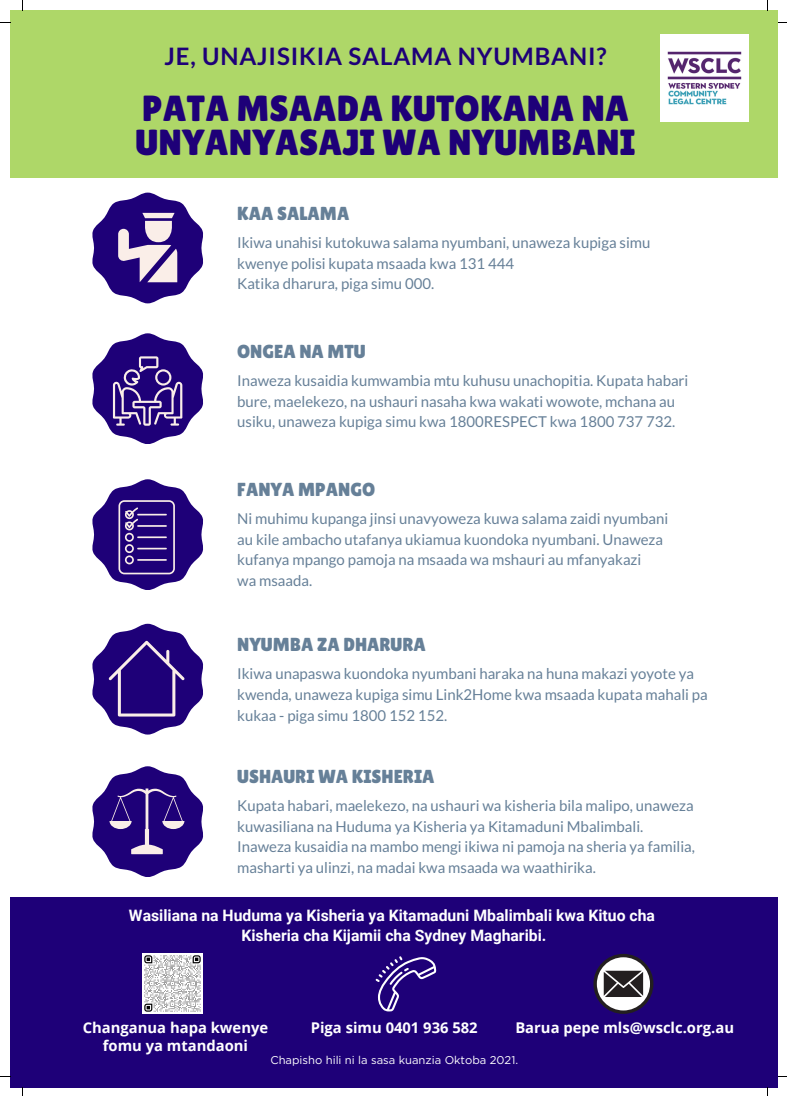
<style>
.page{position:relative;width:787px;height:1096px;background:#fff}
.page>*{position:absolute;margin:0;border:0;box-sizing:border-box;transform-origin:0 0}
.t1{font:36.25px/34.8px "Lilita One";letter-spacing:.005em;color:#1e0078}
.t2{font:700 24px "Lato";letter-spacing:.035em;color:#1e0078}
.t3{font:18.88px "Lilita One";color:#668098}
.t4{font:700 15.75px "Roboto";color:#fff}
.t5{font:15px/20.6px "Lato";color:#668098}
.t6{font:700 14.75px/17.9px "Open Sans";color:#fff;text-align:center}
.t7{font:11.25px "Gotham HTF";color:#fff}
</style>
<div class="page">
<div style="left:10px;top:10px;width:768px;height:167px;background:#aed768"></div>
<div style="left:10px;top:896px;width:768px;height:190px;background:#1e0078"></div>
<svg style="left:92px;top:192px;width:111px;height:111px"></svg>
<svg style="left:92px;top:333px;width:111px;height:111px"></svg>
<svg style="left:92px;top:479px;width:111px;height:111px"></svg>
<svg style="left:92px;top:623px;width:111px;height:111px"></svg>
<svg style="left:92px;top:766px;width:111px;height:110px"></svg>
<svg style="left:375px;top:956px;width:61px;height:55px"></svg>
<svg style="left:593px;top:953px;width:60px;height:60px"></svg>
<img style="left:142px;top:953px;width:60px;height:60px">
<img style="left:661px;top:34px;width:87px;height:88px">
<p class="t2" style="left:164px;top:41px;width:444px">JE, UNAJISIKIA SALAMA NYUMBANI?</p>
<p class="t1" style="left:136px;top:91px;width:501px">PATA MSAADA KUTOKANA NA<br>UNYANYASAJI WA NYUMBANI</p>
<p class="t3" style="left:237px;top:203px;width:114px">KAA SALAMA</p>
<p class="t5" style="left:237px;top:232px;width:415px">Ikiwa unahisi kutokuwa salama nyumbani, unaweza kupiga simu kwenye polisi kupata msaada kwa 131 444</p>
<p class="t5" style="left:237px;top:273px;width:199px">Katika dharura, piga simu 000.</p>
<p class="t3" style="left:237px;top:340px;width:130px">ONGEA NA MTU</p>
<p class="t5" style="left:237px;top:370px;width:453px">Inaweza kusaidia kumwambia mtu kuhusu unachopitia. Kupata habari bure, maelekezo, na ushauri nasaha kwa wakati wowote, mchana au usiku, unaweza kupiga simu kwa 1800RESPECT kwa 1800 737 732.</p>
<p class="t3" style="left:237px;top:478px;width:139px">FANYA MPANGO</p>
<p class="t5" style="left:237px;top:508px;width:433px">Ni muhimu kupanga jinsi unavyoweza kuwa salama zaidi nyumbani</p>
<p class="t5" style="left:237px;top:528px;width:427px">au kile ambacho utafanya ukiamua kuondoka nyumbani. Unaweza kufanya mpango pamoja na msaada wa mshauri au mfanyakazi</p>
<p class="t5" style="left:237px;top:570px;width:77px">wa msaada.</p>
<p class="t3" style="left:237px;top:633px;width:190px">NYUMBA ZA DHARURA</p>
<p class="t5" style="left:237px;top:663px;width:472px">Ikiwa unapaswa kuondoka nyumbani haraka na huna makazi yoyote ya kwenda, unaweza kupiga simu Link2Home kwa msaada kupata mahali pa kukaa - piga simu 1800 152 152.</p>
<p class="t3" style="left:237px;top:765px;width:199px">USHAURI WA KISHERIA</p>
<p class="t5" style="left:237px;top:794px;width:459px">Kupata habari, maelekezo, na ushauri wa kisheria bila malipo, unaweza kuwasiliana na Huduma ya Kisheria ya Kitamaduni Mbalimbali.<br>Inaweza kusaidia na mambo mengi ikiwa ni pamoja na sheria ya familia, masharti ya ulinzi, na madai kwa msaada wa waathirika.</p>
<p class="t4" style="left:129px;top:906px;width:528px">Wasiliana na Huduma ya Kisheria ya Kitamaduni Mbalimbali kwa Kituo cha</p>
<p class="t4" style="left:241px;top:925px;width:307px">Kisheria cha Kijamii cha Sydney Magharibi.</p>
<p class="t6" style="left:83px;top:1018px;width:187px">Changanua hapa kwenye fomu ya mtandaoni</p>
<p class="t6" style="left:311px;top:1018px;width:168px">Piga simu 0401 936 582</p>
<p class="t6" style="left:515px;top:1018px;width:220px">Barua pepe mls@wsclc.org.au</p>
<p class="t7" style="left:270px;top:1054px;width:249px">Chapisho hili ni la sasa kuanzia Oktoba 2021.</p>
</div>
